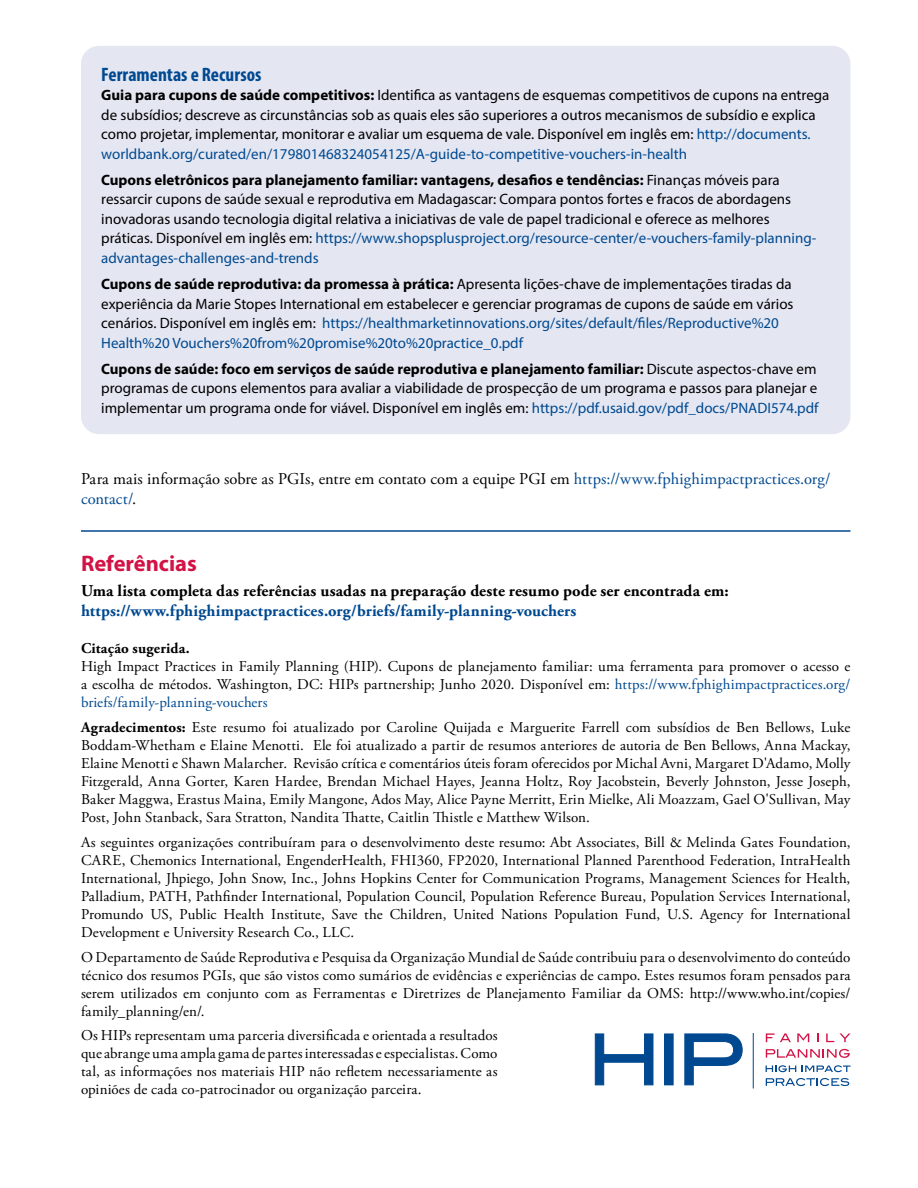
<style>
.page{position:relative;width:918px;height:1188px;background:#fff}
.page>*{position:absolute;margin:0;border:0;box-sizing:border-box;transform-origin:0 0}
.t1{font:700 22.5px "Myriad Pro";color:#d31245}
.t2{font:700 condensed 19.5px "Myriad Pro";color:#004990}
.t3{font:16.5px/19.8px "Adobe Garamond Pro";letter-spacing:.005em;color:#000}
.t4{font:700 16.5px "Adobe Garamond Pro";letter-spacing:.005em;color:#000}
.t5{font:700 16.5px "Adobe Garamond Pro";letter-spacing:.01em;color:#004990}
.t6{font:15px/18px "Adobe Garamond Pro";letter-spacing:.01em;color:#000;text-align:justify}
.t7{font:15px/19.5px "Myriad Pro";color:#000}
.t8{font:700 15px "Adobe Garamond Pro";letter-spacing:.015em;color:#000}
.s1{font-weight:700}
.s2{color:#004990}
</style>
<div class="page">
<div style="left:81px;top:46px;width:769px;height:388px;background:#e4e7f2;border-radius:18px"></div>
<hr style="left:753px;top:1033px;width:1px;height:55px;background:#004990">
<svg style="left:595px;top:1033px;width:59px;height:53px"></svg>
<div style="left:665px;top:1034px;width:8px;height:51px;background:#004990"></div>
<div style="left:664px;top:1034px;width:10px;height:51px;border:1px solid #004990"></div>
<svg style="left:684px;top:1033px;width:59px;height:53px"></svg>
<svg style="left:766px;top:1065px;width:30px;height:7px"></svg>
<svg style="left:802px;top:1065px;width:48px;height:7px"></svg>
<svg style="left:766px;top:1078px;width:83px;height:8px"></svg>
<svg style="left:766px;top:1033px;width:25px;height:9px"></svg>
<svg style="left:797px;top:1033px;width:12px;height:9px"></svg>
<svg style="left:826px;top:1033px;width:24px;height:9px"></svg>
<svg style="left:766px;top:1049px;width:84px;height:9px"></svg>
<hr style="left:81px;top:530px;width:769px;height:2px;background:#004990">
<h2 class="t2" style="left:101px;top:62px;width:162px">Ferramentas e Recursos</h2>
<p class="t7" style="left:101px;top:85px;width:730px"><span class="s1">Guia para cupons de saúde competitivos:</span> Identifica as vantagens de esquemas competitivos de cupons na entrega de subsídios; descreve as circunstâncias sob as quais eles são superiores a outros mecanismos de subsídio e explica como projetar, implementar, monitorar e avaliar um esquema de vale. Disponível em inglês em: <span class="s2">http://documents. worldbank.org/curated/en/179801468324054125/A-guide-to-competitive-vouchers-in-health</span></p>
<p class="t7" style="left:101px;top:170px;width:717px"><span class="s1">Cupons eletrônicos para planejamento familiar: vantagens, desafios e tendências:</span> Finanças móveis para ressarcir cupons de saúde sexual e reprodutiva em Madagascar: Compara pontos fortes e fracos de abordagens inovadoras usando tecnologia digital relativa a iniciativas de vale de papel tradicional e oferece as melhores práticas. Disponível em inglês em: <span class="s2">https://www.shopsplusproject.org/resource-center/e-vouchers-family-planning&shy;advantages-challenges-and-trends</span></p>
<p class="t7" style="left:101px;top:274px;width:694px"><span class="s1">Cupons de saúde reprodutiva: da promessa à prática:</span> Apresenta lições-chave de implementações tiradas da experiência da Marie Stopes International em estabelecer e gerenciar programas de cupons de saúde em vários cenários. Disponível em inglês em: <span class="s2">https://healthmarketinnovations.org/sites/default/files/Reproductive%20<br>Health%20 Vouchers%20from%20promise%20to%20practice_0.pdf</span></p>
<p class="t7" style="left:101px;top:359px;width:719px"><span class="s1">Cupons de saúde: foco em serviços de saúde reprodutiva e planejamento familiar:</span> Discute aspectos-chave em programas de cupons elementos para avaliar a viabilidade de prospecção de um programa e passos para planejar e implementar um programa onde for viável. Disponível em inglês em: <span class="s2">https://pdf.usaid.gov/pdf_docs/PNADI574.pdf</span></p>
<p class="t3" style="left:81px;top:470px;width:751px">Para mais informação sobre as PGIs, entre em contato com a equipe PGI em <span class="s2">https://www.fphighimpactpractices.org/ contact/</span>.</p>
<h1 class="t1" style="left:81px;top:548px;width:117px">Referências</h1>
<p class="t4" style="left:81px;top:581px;width:649px">Uma lista completa das referências usadas na preparação deste resumo pode ser encontrada em:</p>
<p class="t5" style="left:81px;top:601px;width:497px">https://www.fphighimpactpractices.org/briefs/family-planning-vouchers</p>
<p class="t8" style="left:81px;top:640px;width:110px">Citação sugerida.</p>
<p class="t6" style="left:81px;top:658px;width:771px">High Impact Practices in Family Planning (HIP). Cupons de planejamento familiar: uma ferramenta para promover o acesso e a escolha de métodos. Washington, DC: HIPs partnership; Junho 2020. Disponível em: <span class="s2">https://www.fphighimpactpractices.org/ briefs/family-planning-vouchers</span></p>
<p class="t6" style="left:81px;top:719px;width:771px"><span class="s1">Agradecimentos:</span> Este resumo foi atualizado por Caroline Quijada e Marguerite Farrell com subsídios de Ben Bellows, Luke Boddam-Whetham e Elaine Menotti. Ele foi atualizado a partir de resumos anteriores de autoria de Ben Bellows, Anna Mackay, Elaine Menotti e Shawn Malarcher. Revisão crítica e comentários úteis foram oferecidos por Michal Avni, Margaret D'Adamo, Molly Fitzgerald, Anna Gorter, Karen Hardee, Brendan Michael Hayes, Jeanna Holtz, Roy Jacobstein, Beverly Johnston, Jesse Joseph, Baker Maggwa, Erastus Maina, Emily Mangone, Ados May, Alice Payne Merritt, Erin Mielke, Ali Moazzam, Gael O'Sullivan, May Post, John Stanback, Sara Stratton, Nandita Thatte, Caitlin Thistle e Matthew Wilson.</p>
<p class="t6" style="left:81px;top:834px;width:771px">As seguintes organizações contribuíram para o desenvolvimento deste resumo: Abt Associates, Bill &amp; Melinda Gates Foundation, CARE, Chemonics International, EngenderHealth, FHI360, FP2020, International Planned Parenthood Federation, IntraHealth International, Jhpiego, John Snow, Inc., Johns Hopkins Center for Communication Programs, Management Sciences for Health, Palladium, PATH, Pathfinder International, Population Council, Population Reference Bureau, Population Services International, Promundo US, Public Health Institute, Save the Children, United Nations Population Fund, U.S. Agency for International Development e University Research Co., LLC.</p>
<p class="t6" style="left:81px;top:949px;width:771px">O Departamento de Saúde Reprodutiva e Pesquisa da Organização Mundial de Saúde contribuiu para o desenvolvimento do conteúdo técnico dos resumos PGIs, que são vistos como sumários de evidências e experiências de campo. Estes resumos foram pensados para serem utilizados em conjunto com as Ferramentas e Diretrizes de Planejamento Familiar da OMS: http://www.who.int/copies/ family_planning/en/.</p>
<p class="t6" style="left:81px;top:1027px;width:418px">Os HIPs representam uma parceria diversificada e orientada a resultados que abrange uma ampla gama de partes interessadas e especialistas. Como tal, as informações nos materiais HIP não refletem necessariamente as opiniões de cada co-patrocinador ou organização parceira.</p>
</div>
